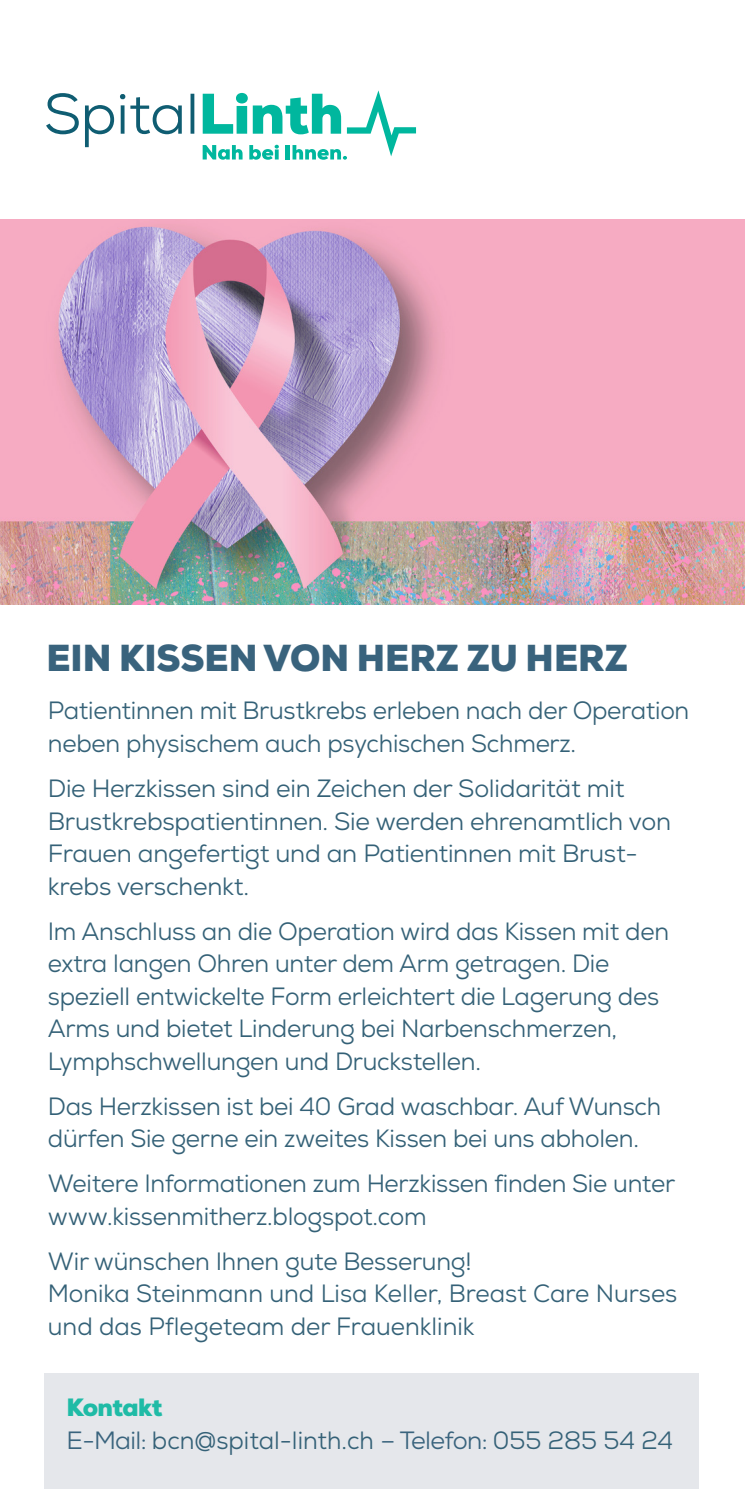
<style>
.page{position:relative;width:745px;height:1489px;background:#fff}
.page>*{position:absolute;margin:0;border:0;box-sizing:border-box;transform-origin:0 0}
.t1{font:900 37.5px "Nexa";color:#39637d;scale:.96 1}
.t2{font:25px/32.5px "Nexa";letter-spacing:-.01em;color:#346177}
.t3{font:900 25px "Nexa";letter-spacing:-.025em;color:#1fbba6}
.s1{color:#39637d}
</style>
<div class="page">
<img style="left:0;top:220px;width:744px;height:384px">
<svg style="left:46px;top:93px;width:148px;height:54px"></svg>
<svg style="left:202px;top:90px;width:214px;height:70px"></svg>
<div style="left:44px;top:1373px;width:654px;height:115px;background:#e5e7eb"></div>
<p class="t1" style="left:46px;top:634px;width:607px">EIN KISSEN VON HERZ ZU HERZ</p>
<p class="t2" style="left:48px;top:694px;width:642px">Patientinnen mit Brustkrebs erleben nach der Operation neben physischem auch psychischen Schmerz.</p>
<p class="t2" style="left:48px;top:772px;width:624px">Die Herzkissen sind ein Zeichen der Solidarität mit Brustkrebspatientinnen. Sie werden ehrenamtlich von Frauen angefertigt und an Patientinnen mit Brust&shy;krebs verschenkt.</p>
<p class="t2" style="left:48px;top:914px;width:622px">Im Anschluss an die Operation wird das Kissen mit den extra langen Ohren unter dem Arm getragen. Die speziell entwickelte Form erleichtert die Lagerung des Arms und bietet Linderung bei Narbenschmerzen, Lymphschwellungen und Druckstellen.</p>
<p class="t2" style="left:48px;top:1089px;width:614px">Das Herzkissen ist bei 40 Grad waschbar. Auf Wunsch dürfen Sie gerne ein zweites Kissen bei uns abholen.</p>
<p class="t2" style="left:48px;top:1167px;width:628px">Weitere Informationen zum Herzkissen finden Sie unter www.kissenmitherz.blogspot.com</p>
<p class="t2" style="left:48px;top:1244px;width:425px">Wir wünschen Ihnen gute Besserung!</p>
<p class="t2" style="left:48px;top:1277px;width:630px">Monika Steinmann und Lisa Keller, Breast Care Nurses</p>
<p class="t2" style="left:48px;top:1309px;width:428px">und das Pflegeteam der Frauenklinik</p>
<p class="t3" style="left:66px;top:1391px;width:97px">Kontakt</p>
<p class="t2" style="left:66px;top:1423px;width:608px"><span class="s1">E-Mail:</span> bcn@spital-linth.ch <span class="s1">– Telefon:</span> 055 285 54 24</p>
</div>
